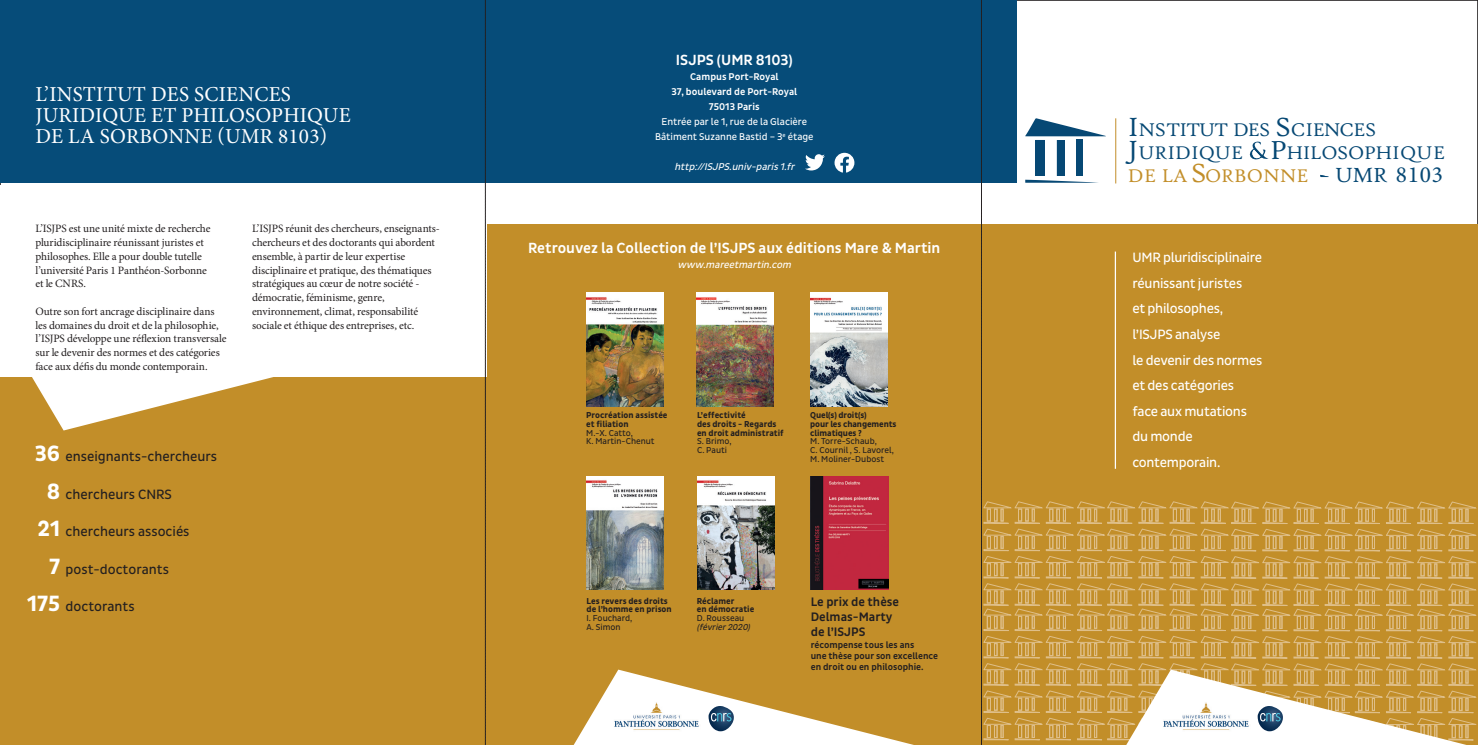
<style>
.page{position:relative;width:1478px;height:745px;background:#fff}
.page>*{position:absolute;margin:0;border:0;box-sizing:border-box;transform-origin:0 0}
.t1{font:700 22.5px "Pluto Sans Cond";color:#fff}
.t2{font:21.25px/21.2px "Minion Pro";letter-spacing:.01em;color:#fff}
.t3{font:19.62px/23.1px "High Tower Text";letter-spacing:-.015em;color:#064874}
.t4{font:500 15px "Pluto Sans Cond";color:#fff}
.t5{font:13.75px/25.6px "Pluto Sans Cond";letter-spacing:-.02em;color:#fff}
.t6{font:13.75px "Pluto Sans Cond";color:#231f20}
.t7{font:500 12.5px/15px "Pluto Sans Cond";color:#231f20}
.t8{font:11.25px/13.8px "Minion Pro";letter-spacing:-.01em;color:#231f20}
.t9{font:10px "Pluto Sans Cond";color:#fff}
.t10{font:500 10px "Pluto Sans Cond";color:#fff}
.t11{font:italic 10px "Pluto Sans Cond";color:#fff}
.t12{font:500 9.38px/11.2px "Pluto Sans Cond";color:#231f20}
.t13{font:700 8.75px/8.8px "Pluto Sans Cond";color:#231f20}
.t14{font:8.75px/8.8px "Pluto Sans Cond";color:#231f20}
.t15{font:italic 8.75px "Pluto Sans Cond";color:#231f20}
.s1{font-size:28.12px}
.s2{color:#c28e29}
.s3{font-size:28.12px;color:#c28e29}
.s4{font-size:22px}
</style>
<div class="page">
<div style="left:0;top:0;width:1016px;height:183px;background:#064c79"></div>
<div style="left:0;top:224px;width:1478px;height:520px;background:#c28e29"></div>
<img style="left:586px;top:293px;width:77px;height:113px">
<img style="left:586px;top:476px;width:77px;height:113px">
<img style="left:697px;top:293px;width:77px;height:113px">
<img style="left:810px;top:293px;width:77px;height:113px">
<img style="left:697px;top:476px;width:77px;height:113px">
<svg style="left:834px;top:153px;width:20px;height:19px"></svg>
<svg style="left:805px;top:154px;width:20px;height:16px"></svg>
<svg style="left:19px;top:376px;width:343px;height:54px"></svg>
<img style="left:811px;top:476px;width:77px;height:113px">
<div style="left:0;top:185px;width:486px;height:191px;background:#fff"></div>
<svg style="left:574px;top:669px;width:336px;height:75px"></svg>
<img style="left:609px;top:697px;width:95px;height:35px">
<svg style="left:485px;top:0;width:1px;height:745px"></svg>
<svg style="left:981px;top:0;width:497px;height:745px"></svg>
<p class="t2" style="left:36px;top:83px;width:317px">L’INSTITUT DES SCIENCES<br>JURIDIQUE ET PHILOSOPHIQUE<br>DE LA SORBONNE (UMR 8103)</p>
<p class="t8" style="left:35px;top:222px;width:177px">L’ISJPS est une unité mixte de recherche pluridisciplinaire réunissant juristes et philosophes. Elle a pour double tutelle l’université Paris 1 Panthéon-Sorbonne et le CNRS.</p>
<p class="t8" style="left:35px;top:304px;width:193px">Outre son fort ancrage disciplinaire dans les domaines du droit et de la philosophie, l’ISJPS développe une réflexion transversale sur le devenir des normes et des catégories face aux défis du monde contemporain.</p>
<p class="t8" style="left:252px;top:222px;width:189px">L’ISJPS réunit des chercheurs, enseignants&shy;chercheurs et des doctorants qui abordent ensemble, à partir de leur expertise disciplinaire et pratique, des thématiques stratégiques au cœur de notre société - démocratie, féminisme, genre, environnement, climat, responsabilité sociale et éthique des entreprises, etc.</p>
<p class="t1" style="left:35px;top:440px;width:27px">36</p>
<p class="t1" style="left:47px;top:478px;width:15px">8</p>
<p class="t1" style="left:38px;top:515px;width:24px">21</p>
<p class="t1" style="left:49px;top:553px;width:13px">7</p>
<p class="t1" style="left:27px;top:590px;width:35px">175</p>
<p class="t6" style="left:66px;top:448px;width:153px">enseignants-chercheurs</p>
<p class="t6" style="left:66px;top:486px;width:108px">chercheurs CNRS</p>
<p class="t6" style="left:66px;top:523px;width:125px">chercheurs associés</p>
<p class="t6" style="left:66px;top:561px;width:105px">post-doctorants</p>
<p class="t6" style="left:66px;top:598px;width:71px">doctorants</p>
<p class="t4" style="left:676px;top:51px;width:118px">ISJPS (UMR 8103)</p>
<p class="t10" style="left:690px;top:71px;width:90px">Campus Port-Royal</p>
<p class="t10" style="left:671px;top:86px;width:127px">37, boulevard de Port-Royal</p>
<p class="t10" style="left:709px;top:101px;width:52px">75013 Paris</p>
<p class="t9" style="left:661px;top:116px;width:147px">Entrée par le 1, rue de la Glacière</p>
<p class="t9" style="left:655px;top:131px;width:160px">Bâtiment Suzanne Bastid – 3<sup>e</sup> étage</p>
<p class="t11" style="left:674px;top:161px;width:124px">http://ISJPS.univ-paris1.fr</p>
<p class="t4" style="left:528px;top:239px;width:414px">Retrouvez la Collection de l’ISJPS aux éditions Mare &amp; Martin</p>
<p class="t11" style="left:677px;top:259px;width:117px">www.mareetmartin.com</p>
<p class="t13" style="left:586px;top:411px;width:83px">Procréation assistée et filiation</p>
<p class="t14" style="left:586px;top:428px;width:70px">M.-X. Catto,<br>K. Martin-Chenut</p>
<p class="t13" style="left:697px;top:411px;width:88px">L’effectivité<br>des droits - Regards en droit administratif</p>
<p class="t14" style="left:697px;top:437px;width:36px">S. Brimo,<br>C. Pauti</p>
<p class="t13" style="left:810px;top:411px;width:88px">Quel(s) droit(s)<br>pour les changements climatiques ?</p>
<p class="t14" style="left:810px;top:437px;width:85px">M. Torre-Schaub,<br>C. Cournil , S. Lavorel,<br>M. Moliner-Dubost</p>
<p class="t13" style="left:586px;top:596px;width:87px">Les revers des droits de l’homme en prison</p>
<p class="t14" style="left:586px;top:613px;width:47px">I. Fouchard,</p>
<p class="t14" style="left:586px;top:622px;width:36px">A. Simon</p>
<p class="t13" style="left:697px;top:596px;width:59px">Réclamer<br>en démocratie</p>
<p class="t14" style="left:697px;top:613px;width:49px">D. Rousseau</p>
<p class="t15" style="left:697px;top:621px;width:57px">(février2020)</p>
<p class="t7" style="left:811px;top:594px;width:90px">Le prix de thèse<br>Delmas-Marty de l’ISJPS</p>
<p class="t12" style="left:811px;top:638px;width:129px">récompense tous les ans<br>une thèse pour son excellence en droit ou en philosophie.</p>
<p class="t3" style="left:1128px;top:118px;width:319px"><span class="s1">I</span>NSTITUT DES <span class="s1">S</span>CIENCES<br><span class="s1">J</span>URIDIQUE <span class="s1">P</span>HILOSOPHIQUE<br><span class="s2">DE LA</span> <span class="s3">S</span><span class="s2">ORBONNE</span> <span class="s4">UMR</span></p>
<p class="t5" style="left:1132px;top:244px;width:132px">UMR pluridisciplinaire réunissant juristes<br>et philosophes, l’ISJPS analyse<br>le devenir des normes et des catégories face aux mutations du monde contemporain.</p>
</div>
